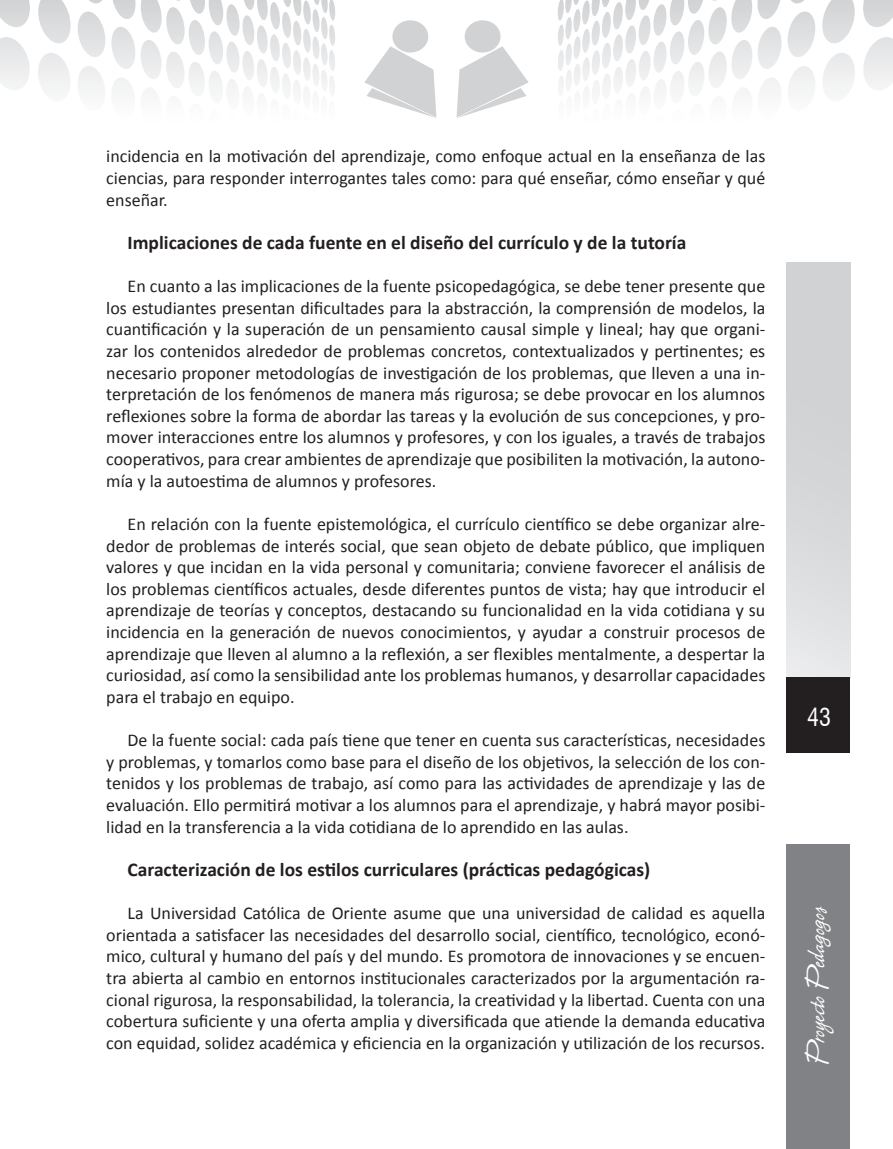
<style>
.page{position:relative;width:893px;height:1149px;background:#fff}
.page>*{position:absolute;margin:0;border:0;box-sizing:border-box;transform-origin:0 0}
.t1{font:27px "CAC Leslie";color:#fff}
.t2{font:condensed 24px "Swiss 721 BT";color:#fff}
.t3{font:700 19.5px "Calibri";color:#231f20}
.t4{font:18px/21.6px "Calibri";color:#231f20;text-align:justify}
</style>
<div class="page">
<svg style="left:0;top:0;width:1px;height:82px"></svg>
<div style="left:786px;top:263px;width:64px;height:414px;background:linear-gradient(to bottom,#cbccce,#e3e4e6)"></div>
<div style="left:786px;top:676px;width:64px;height:76px;background:#231f20"></div>
<div style="left:786px;top:843px;width:64px;height:305px;background:#808285"></div>
<svg style="left:38px;top:0;width:855px;height:118px"></svg>
<p class="t4" style="left:106px;top:145px;width:661px">incidencia en la motivación del aprendizaje, como enfoque actual en la enseñanza de las ciencias, para responder interrogantes tales como: para qué enseñar, cómo enseñar y qué enseñar.</p>
<p class="t3" style="left:128px;top:230px;width:560px">Implicaciones de cada fuente en el diseño del currículo y de la tutoría</p>
<p class="t4" style="left:106px;top:274px;width:661px;text-indent:21px">En cuanto a las implicaciones de la fuente psicopedagógica, se debe tener presente que los estudiantes presentan dificultades para la abstracción, la comprensión de modelos, la cuantificación y la superación de un pensamiento causal simple y lineal; hay que organi&shy;zar los contenidos alrededor de problemas concretos, contextualizados y pertinentes; es necesario proponer metodologías de investigación de los problemas, que lleven a una in&shy;terpretación de los fenómenos de manera más rigurosa; se debe provocar en los alumnos reflexiones sobre la forma de abordar las tareas y la evolución de sus concepciones, y pro&shy;mover interacciones entre los alumnos y profesores, y con los iguales, a través de trabajos cooperativos, para crear ambientes de aprendizaje que posibiliten la motivación, la autono&shy;mía y la autoestima de alumnos y profesores.</p>
<p class="t4" style="left:106px;top:512px;width:661px;text-indent:21px">En relación con la fuente epistemológica, el currículo científico se debe organizar alre&shy;dedor de problemas de interés social, que sean objeto de debate público, que impliquen valores y que incidan en la vida personal y comunitaria; conviene favorecer el análisis de los problemas científicos actuales, desde diferentes puntos de vista; hay que introducir el aprendizaje de teorías y conceptos, destacando su funcionalidad en la vida cotidiana y su incidencia en la generación de nuevos conocimientos, y ayudar a construir procesos de aprendizaje que lleven al alumno a la reflexión, a ser flexibles mentalmente, a despertar la curiosidad, así como la sensibilidad ante los problemas humanos, y desarrollar capacidades para el trabajo en equipo.</p>
<p class="t4" style="left:106px;top:728px;width:661px;text-indent:21px">De la fuente social: cada país tiene que tener en cuenta sus características, necesidades y problemas, y tomarlos como base para el diseño de los objetivos, la selección de los con&shy;tenidos y los problemas de trabajo, así como para las actividades de aprendizaje y las de evaluación. Ello permitirá motivar a los alumnos para el aprendizaje, y habrá mayor posibi&shy;lidad en la transferencia a la vida cotidiana de lo aprendido en las aulas.</p>
<p class="t3" style="left:128px;top:857px;width:524px">Caracterización de los estilos curriculares (prácticas pedagógicas)</p>
<p class="t4" style="left:106px;top:901px;width:661px;text-indent:21px">La Universidad Católica de Oriente asume que una universidad de calidad es aquella orientada a satisfacer las necesidades del desarrollo social, científico, tecnológico, econó&shy;mico, cultural y humano del país y del mundo. Es promotora de innovaciones y se encuen&shy;tra abierta al cambio en entornos institucionales caracterizados por la argumentación ra&shy;cional rigurosa, la responsabilidad, la tolerancia, la creatividad y la libertad. Cuenta con una cobertura suficiente y una oferta amplia y diversificada que atiende la demanda educativa con equidad, solidez académica y eficiencia en la organización y utilización de los recursos.</p>
<h2 class="t2" style="left:807px;top:702px;width:25px">43</h2>
<h1 class="t1" style="left:801px;top:1063px;width:159px;rotate:-90deg">Proyecto Pedagogos</h1>
</div>
